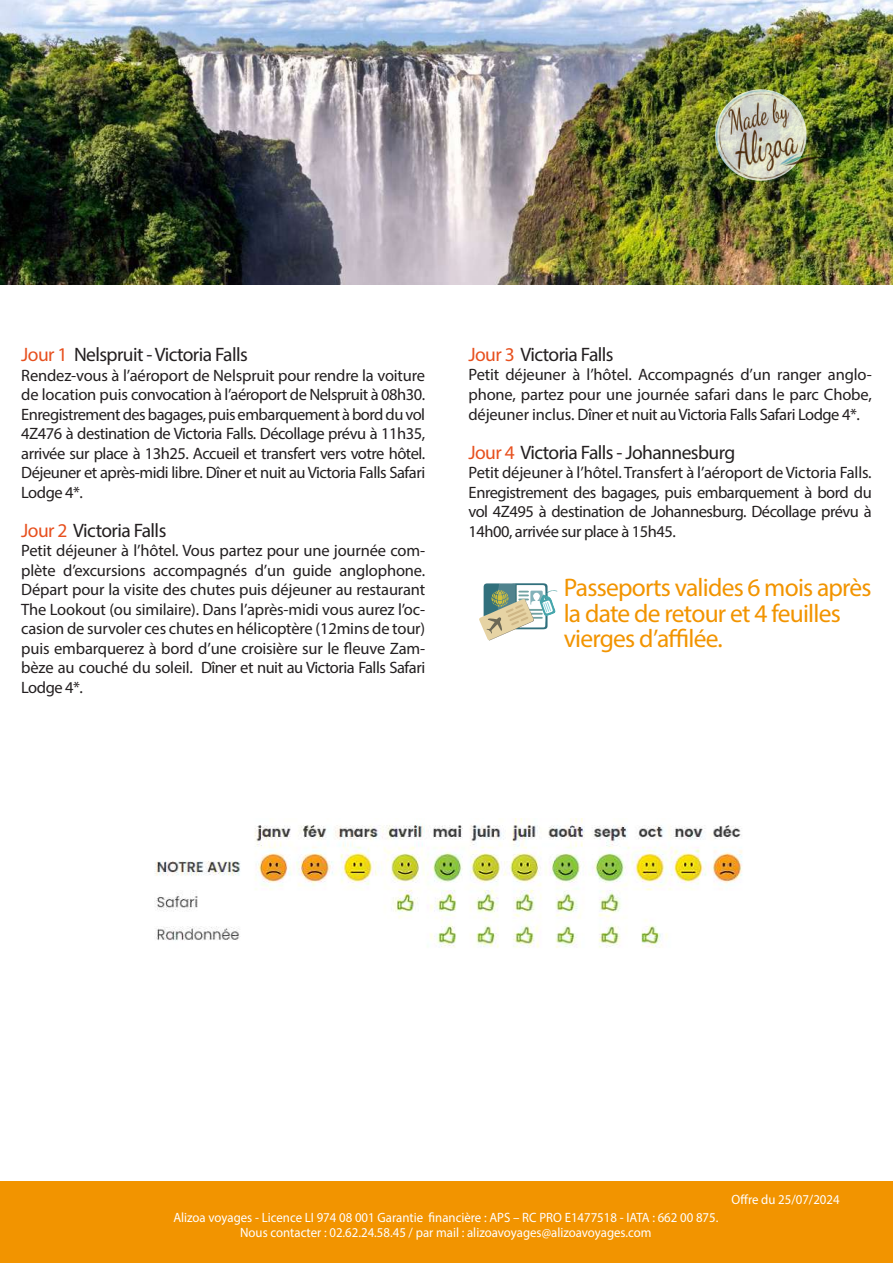
<style>
.page{position:relative;width:893px;height:1263px;background:#fff}
.page>*{position:absolute;margin:0;border:0;box-sizing:border-box;transform-origin:0 0}
.t1{font:25.5px/25.5px "Myriad Pro";letter-spacing:-.03em;color:#f29400}
.t2{font:19.5px "Myriad Pro";letter-spacing:-.03em;color:#231f20}
.t3{font:16.5px/19.5px "Myriad Pro";letter-spacing:-.03em;color:#231f20;text-align:justify}
.t4{font:13.5px/15px "Myriad Pro";color:#fff;text-align:center;scale:.95 1}
.s1{color:#e7501e}
</style>
<div class="page">
<img style="left:0;top:0;width:893px;height:285px">
<img style="left:714px;top:90px;width:115px;height:92px">
<div style="left:0;top:1181px;width:893px;height:82px;background:#f29400"></div>
<svg style="left:479px;top:583px;width:78px;height:58px"></svg>
<img style="left:154px;top:819px;width:589px;height:129px">
<p class="t2" style="left:21px;top:342px;width:228px"><span class="s1">Jour 1</span> Nelspruit - Victoria Falls</p>
<p class="t3" style="left:21px;top:365px;width:405px">Rendez-vous à l’aéroport de Nelspruit pour rendre la voiture de location puis convocation à l’aéroport de Nelspruit à 08h30.<br>Enregistrement des bagages, puis embarquement à bord du vol 4Z476 à destination de Victoria Falls. Décollage prévu à 11h35, arrivée sur place à 13h25. Accueil et transfert vers votre hôtel.<br>Déjeuner et après-midi libre. Dîner et nuit au Victoria Falls Safari Lodge 4*.</p>
<p class="t2" style="left:21px;top:518px;width:147px"><span class="s1">Jour 2</span> Victoria Falls</p>
<p class="t3" style="left:21px;top:540px;width:406px">Petit déjeuner à l’hôtel. Vous partez pour une journée com&shy;plète d’excursions accompagnés d’un guide anglophone.<br>Départ pour la visite des chutes puis déjeuner au restaurant The Lookout (ou similaire). Dans l’après-midi vous aurez l’oc&shy;casion de survoler ces chutes en hélicoptère (12mins de tour) puis embarquerez à bord d’une croisière sur le fleuve Zam&shy;bèze au couché du soleil. Dîner et nuit au Victoria Falls Safari Lodge 4*.</p>
<p class="t2" style="left:468px;top:342px;width:147px"><span class="s1">Jour 3</span> Victoria Falls</p>
<p class="t3" style="left:468px;top:365px;width:405px">Petit déjeuner à l’hôtel. Accompagnés d’un ranger anglo&shy;phone, partez pour une journée safari dans le parc Chobe, déjeuner inclus. Dîner et nuit au Victoria Falls Safari Lodge 4*.</p>
<p class="t2" style="left:468px;top:440px;width:268px"><span class="s1">Jour 4</span> Victoria Falls - Johannesburg</p>
<p class="t3" style="left:468px;top:462px;width:405px">Petit déjeuner à l’hôtel. Transfert à l’aéroport de Victoria Falls.<br>Enregistrement des bagages, puis embarquement à bord du vol 4Z495 à destination de Johannesburg. Décollage prévu à 14h00, arrivée sur place à 15h45.</p>
<h1 class="t1" style="left:564px;top:574px;width:310px">Passeports valides 6 mois après la date de retour et 4 feuilles vierges d’affilée.</h1>
<p class="t4" style="left:731px;top:1192px;width:115px">Offre du 25/07/2024</p>
<p class="t4" style="left:173px;top:1210px;width:575px">Alizoa voyages - Licence LI 974 08 001 Garantie financière : APS – RC PRO E1477518 - IATA : 662 00 875.<br>Nous contacter : 02.62.24.58.45 / par mail : alizoavoyages@alizoavoyages.com</p>
</div>
